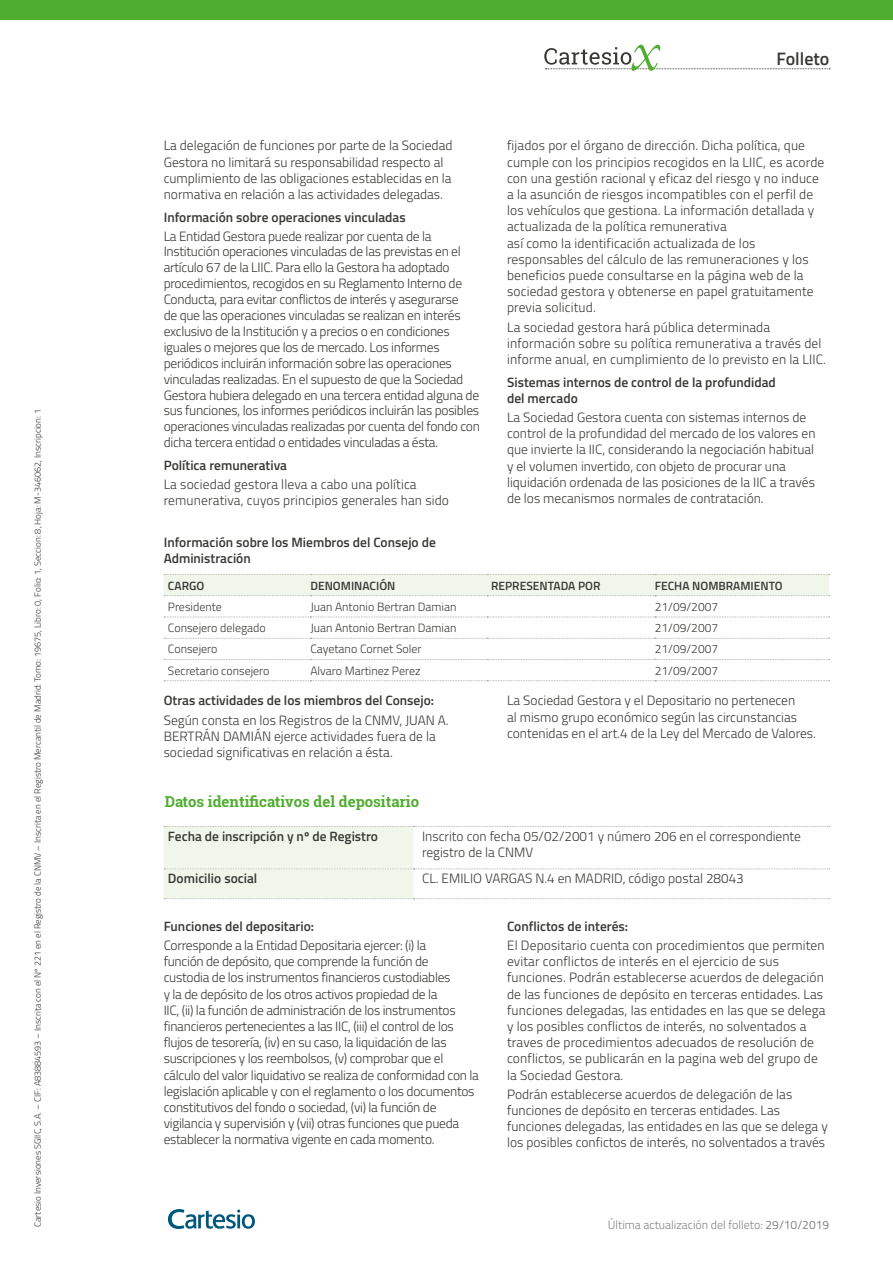
<style>
.page{position:relative;width:893px;height:1263px;background:#fff}
.page>*{position:absolute;margin:0;border:0;box-sizing:border-box;transform-origin:0 0}
.t1{font:600 18px "Titillium";color:#383935}
._1er_nivel{font:700 15px "Roboto Slab";color:#4fad2f}
.texto{font:300 13.5px/16.2px "Titillium";color:#383935}
.texto-2{font:300 13.5px/15.9px "Titillium";letter-spacing:-.02em;color:#383935}
._2o_nivel{font:600 13.5px/16.2px "Titillium";color:#383935}
.t2{font:300 12px "Titillium";color:#383935}
.t3{font:600 12px "Titillium";color:#383935}
.t4{font:300 12px "Titillium";color:#828280}
.t5{font:300 9px "Titillium";color:#383935}
.s1{font-weight:400}
</style>
<div class="page">
<svg style="left:168px;top:1209px;width:87px;height:20px"></svg>
<div style="left:0;top:0;width:893px;height:19px;background:#4fad2f"></div>
<svg style="left:544px;top:45px;width:286px;height:26px"></svg>
<svg style="left:164px;top:826px;width:666px;height:73px"></svg>
<svg style="left:164px;top:574px;width:666px;height:22px;background:#eef3e8"></svg>
<svg style="left:164px;top:617px;width:666px;height:1px"></svg>
<svg style="left:164px;top:638px;width:666px;height:1px"></svg>
<svg style="left:164px;top:659px;width:666px;height:1px"></svg>
<svg style="left:164px;top:680px;width:666px;height:1px"></svg>
<p class="t5" style="left:31px;top:1227px;width:819px;rotate:-90deg">Cartesio Inversiones SGIIC, S.A. – CIF: A83884593 – Inscrita con el Nº 221 en el Registro de la CNMV – Inscrita en el Registro Mercantil de Madrid: Tomo: 19675, Libro: 0, Folio: 1, Seccion: 8, Hoja: M-346062, Inscripcion: 1</p>
<h1 class="t1" style="left:776px;top:45px;width:54px">Folleto</h1>
<p class="texto" style="left:164px;top:137px;width:290px">La delegación de funciones por parte de la Sociedad Gestora no limitará su responsabilidad respecto al cumplimiento de las obligaciones establecidas en la normativa en relación a las actividades delegadas.</p>
<p class="_2o_nivel" style="left:164px;top:208px;width:244px">Información sobre operaciones vinculadas</p>
<p class="texto-2" style="left:164px;top:227px;width:318px">La Entidad Gestora puede realizar por cuenta de la Institución operaciones vinculadas de las previstas en el artículo 67 de la LIIC. Para ello la Gestora ha adoptado procedimientos, recogidos en su Reglamento Interno de Conducta, para evitar conflictos de interés y asegurarse<br>de que las operaciones vinculadas se realizan en interés exclusivo de la Institución y a precios o en condiciones iguales o mejores que los de mercado. Los informes periódicos incluirán información sobre las operaciones vinculadas realizadas. En el supuesto de que la Sociedad Gestora hubiera delegado en una tercera entidad alguna de sus funciones, los informes periódicos incluirán las posibles operaciones vinculadas realizadas por cuenta del fondo con dicha tercera entidad o entidades vinculadas a ésta.</p>
<p class="_2o_nivel" style="left:164px;top:456px;width:125px">Política remunerativa</p>
<p class="texto" style="left:164px;top:475px;width:287px">La sociedad gestora lleva a cabo una política remunerativa, cuyos principios generales han sido</p>
<p class="_2o_nivel" style="left:164px;top:533px;width:274px">Información sobre los Miembros del Consejo de<br>Administración</p>
<p class="texto" style="left:507px;top:137px;width:319px">fijados por el órgano de dirección. Dicha política, que cumple con los principios recogidos en la LIIC, es acorde con una gestión racional y eficaz del riesgo y no induce a la asunción de riesgos incompatibles con el perfil de los vehículos que gestiona. La información detallada y actualizada de la política remunerativa<br>así como la identificación actualizada de los responsables del cálculo de las remuneraciones y los beneficios puede consultarse en la página web de la sociedad gestora y obtenerse en papel gratuitamente previa solicitud.</p>
<p class="texto" style="left:507px;top:318px;width:320px">La sociedad gestora hará pública determinada información sobre su política remunerativa a través del informe anual, en cumplimiento de lo previsto en la LIIC.</p>
<p class="_2o_nivel" style="left:507px;top:373px;width:270px">Sistemas internos de control de la profundidad del mercado</p>
<p class="texto" style="left:507px;top:408px;width:310px">La Sociedad Gestora cuenta con sistemas internos de control de la profundidad del mercado de los valores en que invierte la IIC, considerando la negociación habitual y el volumen invertido, con objeto de procurar una liquidación ordenada de las posiciones de la IIC a través de los mecanismos normales de contratación.</p>
<p class="t3" style="left:168px;top:576px;width:38px">CARGO</p>
<p class="t3" style="left:310px;top:576px;width:87px">DENOMINACIÓN</p>
<p class="t3" style="left:491px;top:576px;width:111px">REPRESENTADA POR</p>
<p class="t3" style="left:655px;top:576px;width:129px">FECHA NOMBRAMIENTO</p>
<p class="t2" style="left:168px;top:598px;width:56px">Presidente</p>
<p class="t2" style="left:310px;top:598px;width:148px">Juan Antonio Bertran Damian</p>
<p class="t2" style="left:655px;top:598px;width:65px">21/09/2007</p>
<p class="t2" style="left:168px;top:619px;width:99px">Consejero delegado</p>
<p class="t2" style="left:310px;top:619px;width:148px">Juan Antonio Bertran Damian</p>
<p class="t2" style="left:655px;top:619px;width:65px">21/09/2007</p>
<p class="t2" style="left:168px;top:640px;width:51px">Consejero</p>
<p class="t2" style="left:310px;top:640px;width:113px">Cayetano Cornet Soler</p>
<p class="t2" style="left:655px;top:640px;width:65px">21/09/2007</p>
<p class="t2" style="left:168px;top:662px;width:103px">Secretario consejero</p>
<p class="t2" style="left:310px;top:662px;width:112px">Alvaro Martinez Perez</p>
<p class="t2" style="left:655px;top:662px;width:65px">21/09/2007</p>
<p class="_2o_nivel" style="left:164px;top:692px;width:272px">Otras actividades de los miembros del Consejo:</p>
<p class="texto" style="left:164px;top:711px;width:286px">Según consta en los Registros de la CNMV, JUAN A.<br>BERTRÁN DAMIÁN ejerce actividades fuera de la sociedad significativas en relación a ésta.</p>
<p class="texto" style="left:507px;top:692px;width:310px">La Sociedad Gestora y el Depositario no pertenecen<br>al mismo grupo económico según las circunstancias contenidas en el art.4 de la Ley del Mercado de Valores.</p>
<p class="_1er_nivel" style="left:165px;top:791px;width:256px">Datos identificativos del depositario</p>
<p class="_2o_nivel" style="left:168px;top:827px;width:212px">Fecha de inscripción y nº de Registro</p>
<p class="texto" style="left:422px;top:827px;width:380px">Inscrito con fecha 05/02/2001 y número 206 en el correspondiente registro de la CNMV</p>
<p class="_2o_nivel" style="left:168px;top:870px;width:91px">Domicilio social</p>
<p class="texto" style="left:422px;top:870px;width:323px">CL. EMILIO VARGAS N.4 en MADRID, código postal 28043</p>
<p class="_2o_nivel" style="left:164px;top:917px;width:152px">Funciones del depositario:</p>
<p class="texto-2" style="left:164px;top:936px;width:317px">Corresponde a la Entidad Depositaria ejercer: (i) la<br>función de depósito, que comprende la función de<br>custodia de los instrumentos financieros custodiables<br>y la de depósito de los otros activos propiedad de la<br>IIC, (ii) la función de administración de los instrumentos financieros pertenecientes a las IIC, (iii) el control de los flujos de tesorería, (iv) en su caso, la liquidación de las suscripciones y los reembolsos, (v) comprobar que el cálculo del valor liquidativo se realiza de conformidad con la legislación aplicable y con el reglamento o los documentos constitutivos del fondo o sociedad, (vi) la función de vigilancia y supervisión y (vii) otras funciones que pueda establecer la normativa vigente en cada momento.</p>
<p class="_2o_nivel" style="left:507px;top:917px;width:123px">Conflictos de interés:</p>
<p class="texto" style="left:507px;top:936px;width:320px">El Depositario cuenta con procedimientos que permiten evitar conflictos de interés en el ejercicio de sus funciones. Podrán establecerse acuerdos de delegación de las funciones de depósito en terceras entidades. Las funciones delegadas, las entidades en las que se delega y los posibles conflictos de interés, no solventados a traves de procedimientos adecuados de resolución de conflictos, se publicarán en la pagina web del grupo de la Sociedad Gestora.</p>
<p class="texto" style="left:507px;top:1085px;width:322px">Podrán establecerse acuerdos de delegación de las funciones de depósito en terceras entidades. Las funciones delegadas, las entidades en las que se delega y los posibles confictos de interés, no solventados a través</p>
<p class="t4" style="left:608px;top:1216px;width:223px">Última actualización del folleto: <span class="s1">29/10/2019</span></p>
</div>
